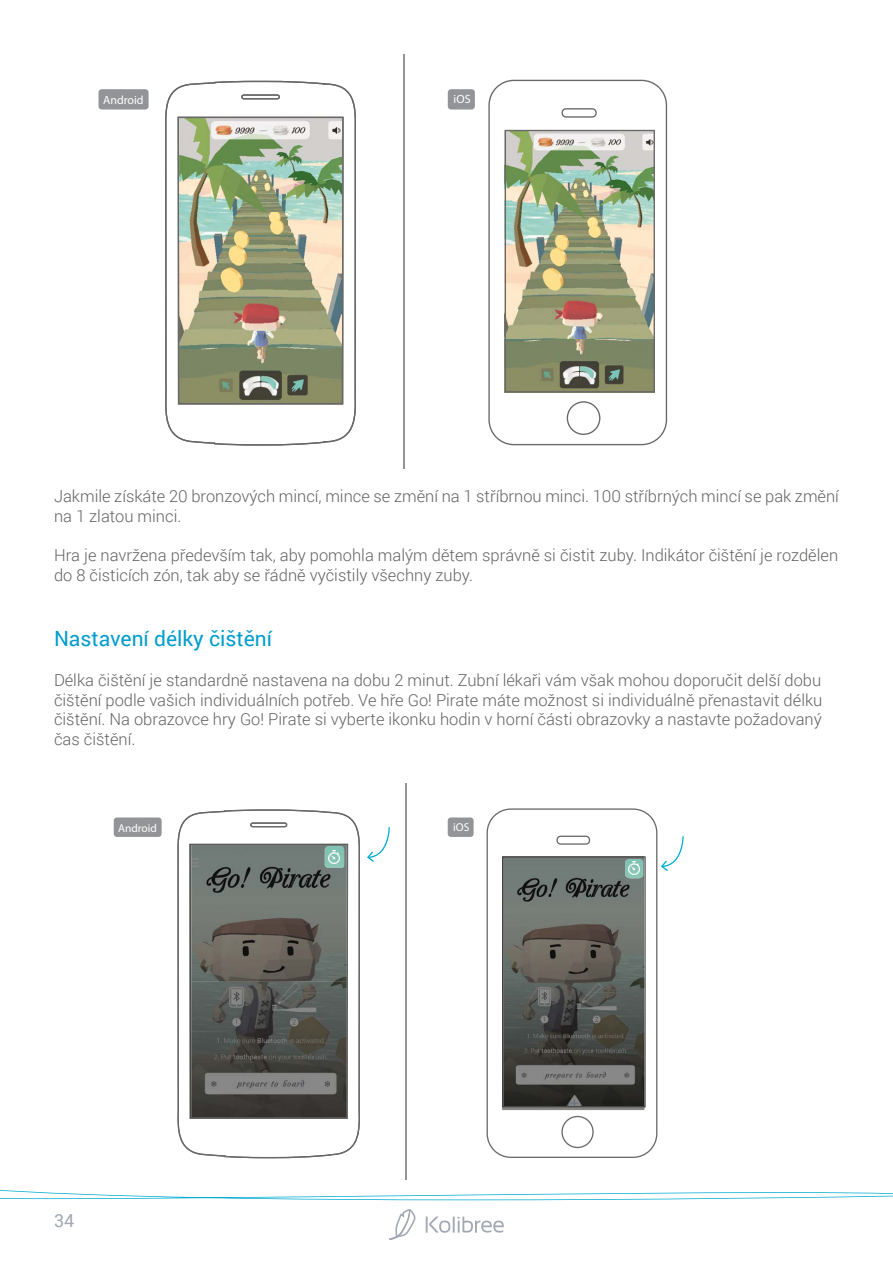
<style>
.page{position:relative;width:893px;height:1263px;background:#fff}
.page>*{position:absolute;margin:0;border:0;box-sizing:border-box;transform-origin:0 0}
.t1{font:21px "Roboto";color:#009dcc}
.t2{font:18px "Roboto";color:#a3a9b2}
.t3{font:300 16.5px/19.8px "Roboto";color:#636362}
.t4{font:700 12px "Roboto";color:#fff}
.t5{font:700 11.4px "Roboto";color:#fff}
</style>
<div class="page">
<img style="left:488px;top:80px;width:179px;height:365px">
<img style="left:165px;top:81px;width:191px;height:365px">
<div style="left:448px;top:89px;width:27px;height:21px;background:#929497;border-radius:3px"></div>
<div style="left:99px;top:89px;width:50px;height:21px;background:#929497;border-radius:3px"></div>
<hr style="left:403px;top:54px;width:1px;height:414px;background:#929497">
<svg style="left:487px;top:808px;width:170px;height:350px"></svg>
<svg style="left:177px;top:809px;width:183px;height:349px"></svg>
<div style="left:448px;top:817px;width:26px;height:20px;background:#929497;border-radius:3px"></div>
<div style="left:114px;top:817px;width:48px;height:20px;background:#929497;border-radius:3px"></div>
<hr style="left:405px;top:784px;width:1px;height:396px;background:#929497">
<svg style="left:190px;top:845px;width:157px;height:273px;background:#5e605c"></svg>
<hr style="left:502px;top:1107px;width:142px;height:3px;background:#878786">
<svg style="left:502px;top:856px;width:142px;height:251px;background:#595c57"></svg>
<svg style="left:367px;top:827px;width:23px;height:35px"></svg>
<svg style="left:661px;top:836px;width:23px;height:35px"></svg>
<svg style="left:426px;top:1216px;width:78px;height:17px"></svg>
<svg style="left:389px;top:1209px;width:27px;height:31px"></svg>
<svg style="left:0;top:1190px;width:893px;height:10px"></svg>
<p class="t4" style="left:103px;top:92px;width:42px">Android</p>
<p class="t4" style="left:454px;top:92px;width:18px">iOS</p>
<p class="t3" style="left:54px;top:486px;width:786px">Jakmile získáte 20 bronzových mincí, mince se změní na 1 stříbrnou minci. 100 stříbrných mincí se pak změní na 1 zlatou minci.</p>
<p class="t3" style="left:54px;top:545px;width:786px">Hra je navržena především tak, aby pomohla malým dětem správně si čistit zuby. Indikátor čištění je rozdělen do 8 čisticích zón, tak aby se řádně vyčistily všechny zuby.</p>
<p class="t1" style="left:54px;top:624px;width:220px">Nastavení délky čištění</p>
<p class="t3" style="left:54px;top:669px;width:770px;text-align:justify">Délka čištění je standardně nastavena na dobu 2 minut. Zubní lékaři vám však mohou doporučit delší dobu čištění podle vašich individuálních potřeb. Ve hře Go! Pirate máte možnost si individuálně přenastavit délku čištění. Na obrazovce hry Go! Pirate si vyberte ikonku hodin v horní části obrazovky a nastavte požadovaný čas čištění.</p>
<p class="t5" style="left:118px;top:821px;width:40px">Android</p>
<p class="t5" style="left:453px;top:820px;width:18px">iOS</p>
<p class="t2" style="left:54px;top:1208px;width:22px">34</p>
</div>
